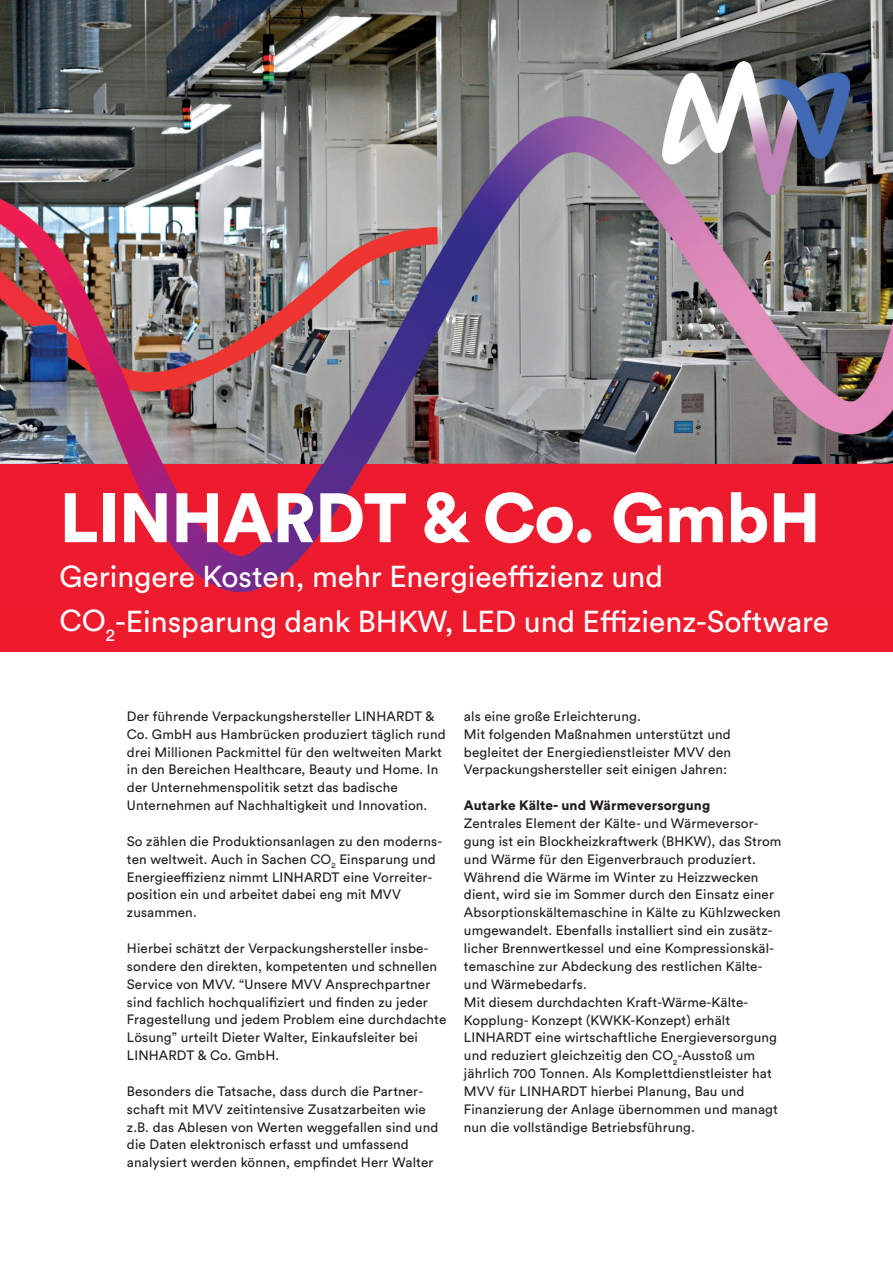
<style>
.page{position:relative;width:893px;height:1263px;background:#fff}
.page>*{position:absolute;margin:0;border:0;box-sizing:border-box;transform-origin:0 0}
.t1{font:900 69px "Circular Pro";letter-spacing:-.01em;color:#fff}
.t2{font:30px/44.7px "Circular Pro";color:#fff}
.t3{font:13.5px/17.9px "Circular Pro";letter-spacing:.01em;color:#231f20}
.t4{font:900 13.5px "Circular Pro";letter-spacing:.01em;color:#231f20}
</style>
<div class="page">
<div style="left:0;top:167px;width:893px;height:484px;background:#ee1b2d"></div>
<img style="left:128px;top:464px;width:238px;height:129px">
<img style="left:0;top:0;width:683px;height:464px">
<img style="left:683px;top:0;width:210px;height:102px">
<img style="left:841px;top:102px;width:52px;height:362px">
<img style="left:683px;top:194px;width:158px;height:270px">
<img style="left:663px;top:62px;width:187px;height:132px">
<h1 class="t1" style="left:60px;top:470px;width:762px">LINHARDT &amp; Co. GmbH</h1>
<h2 class="t2" style="left:60px;top:553px;width:771px">Geringere Kosten, mehr Energieeffizienz und<br>CO<sub>2</sub>-Einsparung dank BHKW, LED und Effizienz-Software</h2>
<p class="t3" style="left:127px;top:706px;width:320px">Der führende Verpackungshersteller LINHARDT &amp; Co. GmbH aus Hambrücken produziert täglich rund drei Millionen Packmittel für den weltweiten Markt in den Bereichen Healthcare, Beauty und Home. In der Unternehmenspolitik setzt das badische Unternehmen auf Nachhaltigkeit und Innovation.</p>
<p class="t3" style="left:127px;top:831px;width:317px">So zählen die Produktionsanlagen zu den moderns&shy;ten weltweit. Auch in Sachen CO<sub>2</sub> Einsparung und Energieeffizienz nimmt LINHARDT eine Vorreiter&shy;position ein und arbeitet dabei eng mit MVV zusammen.</p>
<p class="t3" style="left:127px;top:939px;width:321px">Hierbei schätzt der Verpackungshersteller insbe&shy;sondere den direkten, kompetenten und schnellen Service von MVV. “Unsere MVV Ansprechpartner sind fachlich hochqualifiziert und finden zu jeder Fragestellung und jedem Problem eine durchdachte Lösung” urteilt Dieter Walter, Einkaufsleiter bei LINHARDT &amp; Co. GmbH.</p>
<p class="t3" style="left:127px;top:1082px;width:313px">Besonders die Tatsache, dass durch die Partner&shy;schaft mit MVV zeitintensive Zusatzarbeiten wie z.B. das Ablesen von Werten weggefallen sind und die Daten elektronisch erfasst und umfassend analysiert werden können, empfindet Herr Walter</p>
<p class="t3" style="left:464px;top:706px;width:269px">als eine große Erleichterung.<br>Mit folgenden Maßnahmen unterstützt und begleitet der Energiedienstleister MVV den Verpackungshersteller seit einigen Jahren:</p>
<p class="t4" style="left:464px;top:796px;width:248px">Autarke Kälte- und Wärmeversorgung</p>
<p class="t3" style="left:464px;top:814px;width:319px">Zentrales Element der Kälte- und Wärmeversor&shy;gung ist ein Blockheizkraftwerk (BHKW), das Strom und Wärme für den Eigenverbrauch produziert.<br>Während die Wärme im Winter zu Heizzwecken dient, wird sie im Sommer durch den Einsatz einer Absorptionskältemaschine in Kälte zu Kühlzwecken umgewandelt. Ebenfalls installiert sind ein zusätz&shy;licher Brennwertkessel und eine Kompressionskäl&shy;temaschine zur Abdeckung des restlichen Kälte&shy;und Wärmebedarfs.<br>Mit diesem durchdachten Kraft-Wärme-Kälte-Kopplung- Konzept (KWKK-Konzept) erhält LINHARDT eine wirtschaftliche Energieversorgung und reduziert gleichzeitig den CO<sub>2</sub>-Ausstoß um jährlich 700 Tonnen. Als Komplettdienstleister hat MVV für LINHARDT hierbei Planung, Bau und Finanzierung der Anlage übernommen und managt nun die vollständige Betriebsführung.</p>
</div>
